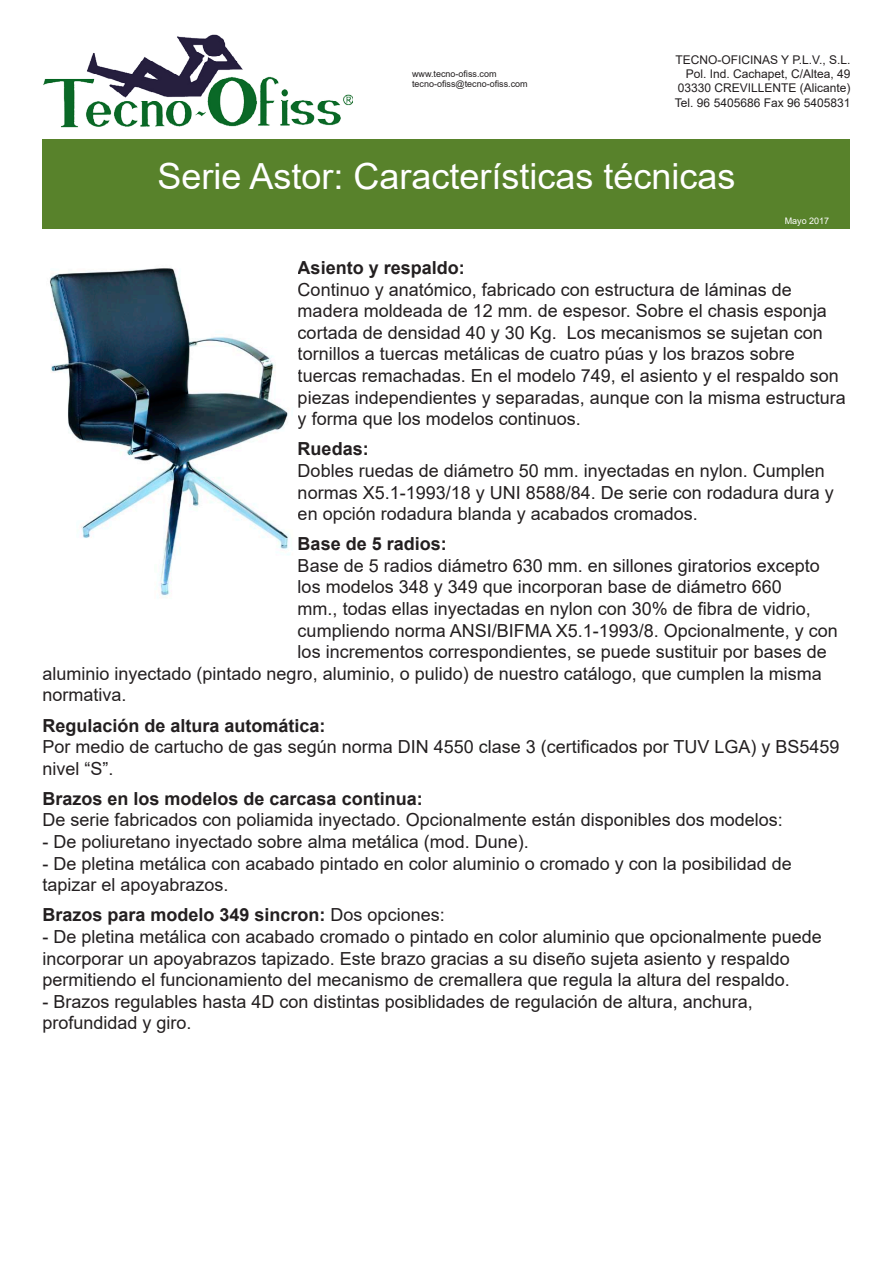
<style>
.page{position:relative;width:893px;height:1263px;background:#fff}
.page>*{position:absolute;margin:0;border:0;box-sizing:border-box;transform-origin:0 0}
.t1{font:36px "Arial";color:#fff}
.t2{font:18px/21.6px "Arial";color:#231f20}
.t3{font:700 18px "Arial";color:#231f20}
.t4{font:12px "Arial";color:#231f20}
.t5{font:9px "Arial";color:#231f20}
.t6{font:9px "Arial";color:#fff}
.s1{font-weight:700}
.s2{font-weight:400}
</style>
<div class="page">
<div style="left:43px;top:139px;width:807px;height:73px;background:#58822b"></div>
<div style="left:43px;top:212px;width:807px;height:17px;background:#58822b"></div>
<img style="left:43px;top:34px;width:309px;height:94px">
<img style="left:50px;top:268px;width:240px;height:330px">
<p class="t5" style="left:412px;top:67px;width:86px">www.tecno-ofiss.com</p>
<p class="t5" style="left:412px;top:78px;width:117px">tecno-ofiss@tecno-ofiss.com</p>
<p class="t4" style="left:675px;top:51px;width:176px">TECNO-OFICINAS Y P.L.V., S.L.</p>
<p class="t4" style="left:686px;top:66px;width:166px">Pol. Ind. Cachapet, C/Altea, 49</p>
<p class="t4" style="left:678px;top:80px;width:174px">03330 CREVILLENTE (Alicante)</p>
<p class="t4" style="left:675px;top:94px;width:177px">Tel. 96 5405686 Fax 96 5405831</p>
<p class="t1" style="left:157px;top:151px;width:580px">Serie Astor: Características técnicas</p>
<p class="t6" style="left:785px;top:214px;width:46px">Mayo 2017</p>
<p class="t2" style="left:298px;top:257px;width:550px"><span class="s1">Asiento y respaldo:<br></span>Continuo y anatómico, fabricado con estructura de láminas de madera moldeada de 12 mm. de espesor. Sobre el chasis esponja cortada de densidad 40 y 30 Kg. Los mecanismos se sujetan con tornillos a tuercas metálicas de cuatro púas y los brazos sobre tuercas remachadas. En el modelo 749, el asiento y el respaldo son piezas independientes y separadas, aunque con la misma estructura y forma que los modelos continuos.</p>
<p class="t2" style="left:298px;top:438px;width:538px"><span class="s1">Ruedas:<br></span>Dobles ruedas de diámetro 50 mm. inyectadas en nylon. Cumplen normas X5.1-1993/18 y UNI 8588/84. De serie con rodadura dura y en opción rodadura blanda y acabados cromados.</p>
<p class="t3" style="left:298px;top:531px;width:151px">Base de 5 radios:</p>
<p class="t2" style="left:298px;top:555px;width:524px">Base de 5 radios diámetro 630 mm. en sillones giratorios excepto</p>
<p class="t2" style="left:298px;top:576px;width:486px">los modelos 348 y 349 que incorporan base de diámetro 660</p>
<p class="t2" style="left:298px;top:598px;width:515px">mm., todas ellas inyectadas en nylon con 30% de fibra de vidrio,</p>
<p class="t2" style="left:298px;top:619px;width:542px">cumpliendo norma ANSI/BIFMA X5.1-1993/8. Opcionalmente, y con</p>
<p class="t2" style="left:298px;top:641px;width:531px">los incrementos correspondientes, se puede sustituir por bases de</p>
<p class="t2" style="left:43px;top:663px;width:781px">aluminio inyectado (pintado negro, aluminio, o pulido) de nuestro catálogo, que cumplen la misma</p>
<p class="t2" style="left:43px;top:684px;width:86px">normativa.</p>
<p class="t2" style="left:43px;top:714px;width:799px"><span class="s1">Regulación de altura automática:<br></span>Por medio de cartucho de gas según norma DIN 4550 clase 3 (certificados por TUV LGA) y BS5459 nivel “S”.</p>
<p class="t2" style="left:43px;top:788px;width:742px"><span class="s1">Brazos en los modelos de carcasa continua:<br></span>De serie fabricados con poliamida inyectado. Opcionalmente están disponibles dos modelos:</p>
<p class="t2" style="left:43px;top:831px;width:488px">- De poliuretano inyectado sobre alma metálica (mod. Dune).</p>
<p class="t2" style="left:43px;top:852px;width:751px">- De pletina metálica con acabado pintado en color aluminio o cromado y con la posibilidad de tapizar el apoyabrazos.</p>
<p class="t3" style="left:43px;top:902px;width:404px">Brazos para modelo 349 sincron: <span class="s2">Dos opciones:</span></p>
<p class="t2" style="left:43px;top:926px;width:781px">- De pletina metálica con acabado cromado o pintado en color aluminio que opcionalmente puede incorporar un apoyabrazos tapizado. Este brazo gracias a su diseño sujeta asiento y respaldo permitiendo el funcionamiento del mecanismo de cremallera que regula la altura del respaldo.</p>
<p class="t2" style="left:43px;top:990px;width:712px">- Brazos regulables hasta 4D con distintas posiblidades de regulación de altura, anchura, profundidad y giro.</p>
</div>
